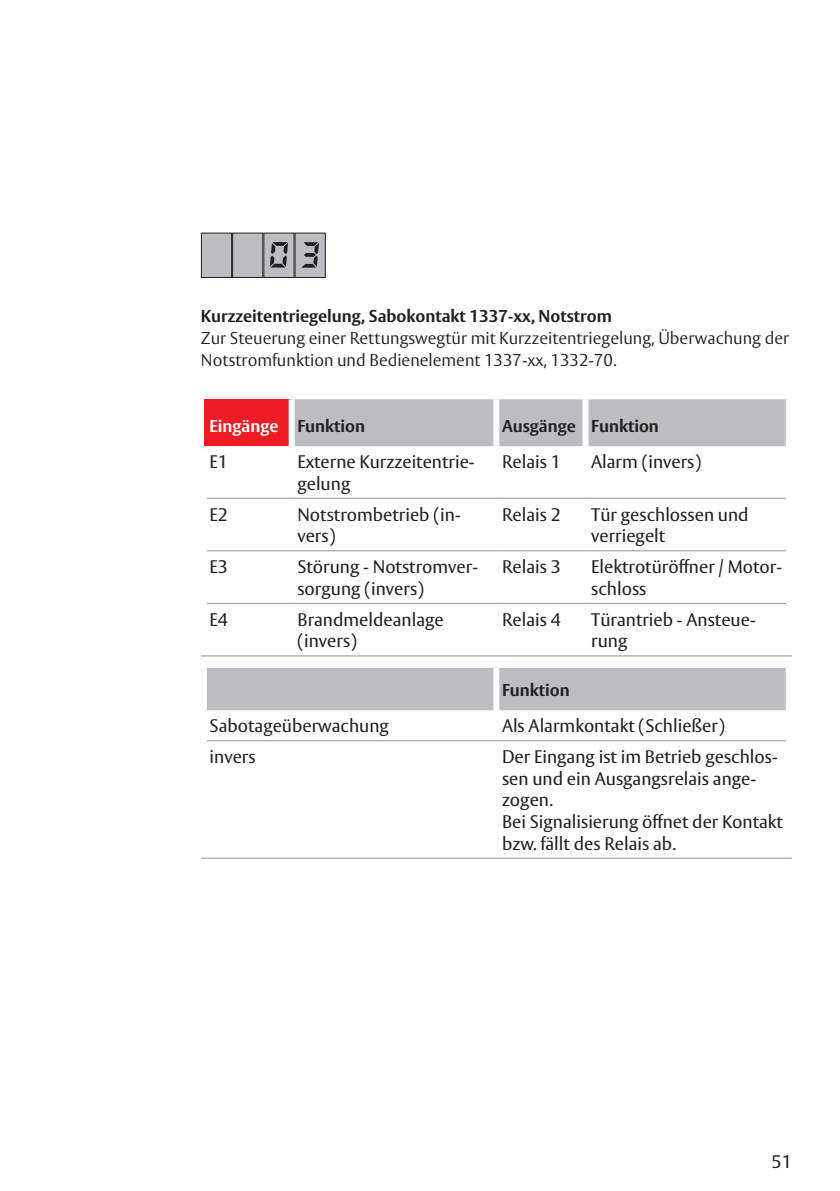
<style>
.page{position:relative;width:840px;height:1191px;background:#fff}
.page>*{position:absolute;margin:0;border:0;box-sizing:border-box;transform-origin:0 0}
.t1{font:18px/21.6px "ASSA Vesta";color:#231f20}
.t2{font:300 17px/22px "ASSA Vesta";color:#231f20}
.t3{font:700 17px "ASSA Vesta";color:#231f20}
.t4{font:700 17px "ASSA Vesta";color:#fff}
.s1{color:#231f20}
</style>
<div class="page">
<div style="left:201px;top:233px;width:30px;height:44px;background:#bcbdc0"></div>
<div style="left:201px;top:232px;width:31px;height:46px;border:1px solid #231f20"></div>
<div style="left:232px;top:233px;width:31px;height:44px;background:#bcbdc0"></div>
<div style="left:232px;top:232px;width:31px;height:46px;border:1px solid #231f20"></div>
<div style="left:264px;top:233px;width:30px;height:44px;background:#bcbdc0"></div>
<svg style="left:270px;top:242px;width:18px;height:25px"></svg>
<div style="left:263px;top:232px;width:31px;height:46px;border:1px solid #231f20"></div>
<div style="left:295px;top:233px;width:30px;height:44px;background:#bcbdc0"></div>
<svg style="left:301px;top:242px;width:18px;height:26px"></svg>
<div style="left:294px;top:232px;width:31px;height:46px;border:1px solid #231f20"></div>
<div style="left:204px;top:399px;width:87px;height:47px;background:#ee1d23"></div>
<div style="left:294px;top:399px;width:491px;height:47px;background:#bcbdc0"></div>
<div style="left:288px;top:399px;width:6px;height:47px;background:#fff"></div>
<div style="left:493px;top:399px;width:6px;height:47px;background:#fff"></div>
<div style="left:582px;top:399px;width:6px;height:47px;background:#fff"></div>
<hr style="left:207px;top:498px;width:84px;height:1px;background:#939598">
<hr style="left:291px;top:498px;width:205px;height:1px;background:#939598">
<hr style="left:496px;top:498px;width:89px;height:1px;background:#939598">
<hr style="left:585px;top:498px;width:200px;height:1px;background:#939598">
<hr style="left:207px;top:550px;width:84px;height:1px;background:#939598">
<hr style="left:291px;top:550px;width:205px;height:1px;background:#939598">
<hr style="left:496px;top:550px;width:89px;height:1px;background:#939598">
<hr style="left:585px;top:550px;width:200px;height:1px;background:#939598">
<hr style="left:207px;top:603px;width:84px;height:1px;background:#939598">
<hr style="left:291px;top:603px;width:205px;height:1px;background:#939598">
<hr style="left:496px;top:603px;width:89px;height:1px;background:#939598">
<hr style="left:585px;top:603px;width:200px;height:1px;background:#939598">
<hr style="left:201px;top:655px;width:90px;height:1px;background:#939598">
<hr style="left:291px;top:655px;width:205px;height:1px;background:#939598">
<hr style="left:496px;top:655px;width:89px;height:1px;background:#939598">
<hr style="left:585px;top:655px;width:206px;height:1px;background:#939598">
<div style="left:207px;top:668px;width:578px;height:42px;background:#bcbdc0"></div>
<div style="left:493px;top:668px;width:6px;height:42px;background:#fff"></div>
<hr style="left:207px;top:740px;width:289px;height:1px;background:#939598">
<hr style="left:496px;top:740px;width:289px;height:1px;background:#939598">
<hr style="left:201px;top:857px;width:295px;height:1px;background:#939598">
<hr style="left:496px;top:857px;width:295px;height:1px;background:#939598">
<p class="t3" style="left:201px;top:305px;width:412px">Kurzzeitentriegelung, Sabokontakt 1337-xx, Notstrom</p>
<p class="t2" style="left:201px;top:328px;width:589px">Zur Steuerung einer Rettungswegtür mit Kurzzeitentriegelung, Überwachung der<br>Notstromfunktion und Bedienelement 1337-xx, 1332-70.</p>
<p class="t4" style="left:209px;top:415px;width:157px">Eingänge <span class="s1">Funktion</span></p>
<p class="t3" style="left:501px;top:415px;width:158px">Ausgänge Funktion</p>
<p class="t1" style="left:209px;top:452px;width:20px">E1</p>
<p class="t1" style="left:297px;top:452px;width:179px">Externe Kurzzeitentrie&shy;gelung</p>
<p class="t1" style="left:501px;top:452px;width:60px">Relais 1</p>
<p class="t1" style="left:591px;top:452px;width:112px">Alarm (invers)</p>
<p class="t1" style="left:209px;top:504px;width:20px">E2</p>
<p class="t1" style="left:297px;top:504px;width:165px">Notstrombetrieb (in&shy;vers)</p>
<p class="t1" style="left:501px;top:504px;width:60px">Relais 2</p>
<p class="t1" style="left:591px;top:504px;width:159px">Tür geschlossen und verriegelt</p>
<p class="t1" style="left:209px;top:557px;width:20px">E3</p>
<p class="t1" style="left:297px;top:557px;width:182px">Störung - Notstromver&shy;sorgung (invers)</p>
<p class="t1" style="left:501px;top:557px;width:60px">Relais 3</p>
<p class="t1" style="left:591px;top:557px;width:192px">Elektrotüröffner / Motor&shy;schloss</p>
<p class="t1" style="left:209px;top:609px;width:20px">E4</p>
<p class="t1" style="left:297px;top:609px;width:148px">Brandmeldeanlage (invers)</p>
<p class="t1" style="left:501px;top:609px;width:60px">Relais 4</p>
<p class="t1" style="left:591px;top:609px;width:166px">Türantrieb - Ansteue&shy;rung</p>
<p class="t3" style="left:501px;top:679px;width:69px">Funktion</p>
<p class="t1" style="left:209px;top:716px;width:181px">Sabotageüberwachung</p>
<p class="t1" style="left:501px;top:716px;width:224px">Als Alarmkontakt (Schließer)</p>
<p class="t1" style="left:209px;top:747px;width:48px">invers</p>
<p class="t1" style="left:501px;top:747px;width:282px">Der Eingang ist im Betrieb geschlos&shy;sen und ein Ausgangsrelais ange&shy;zogen.<br>Bei Signalisierung öffnet der Kontakt bzw. fällt des Relais ab.</p>
<p class="t1" style="left:771px;top:1151px;width:22px">51</p>
</div>
